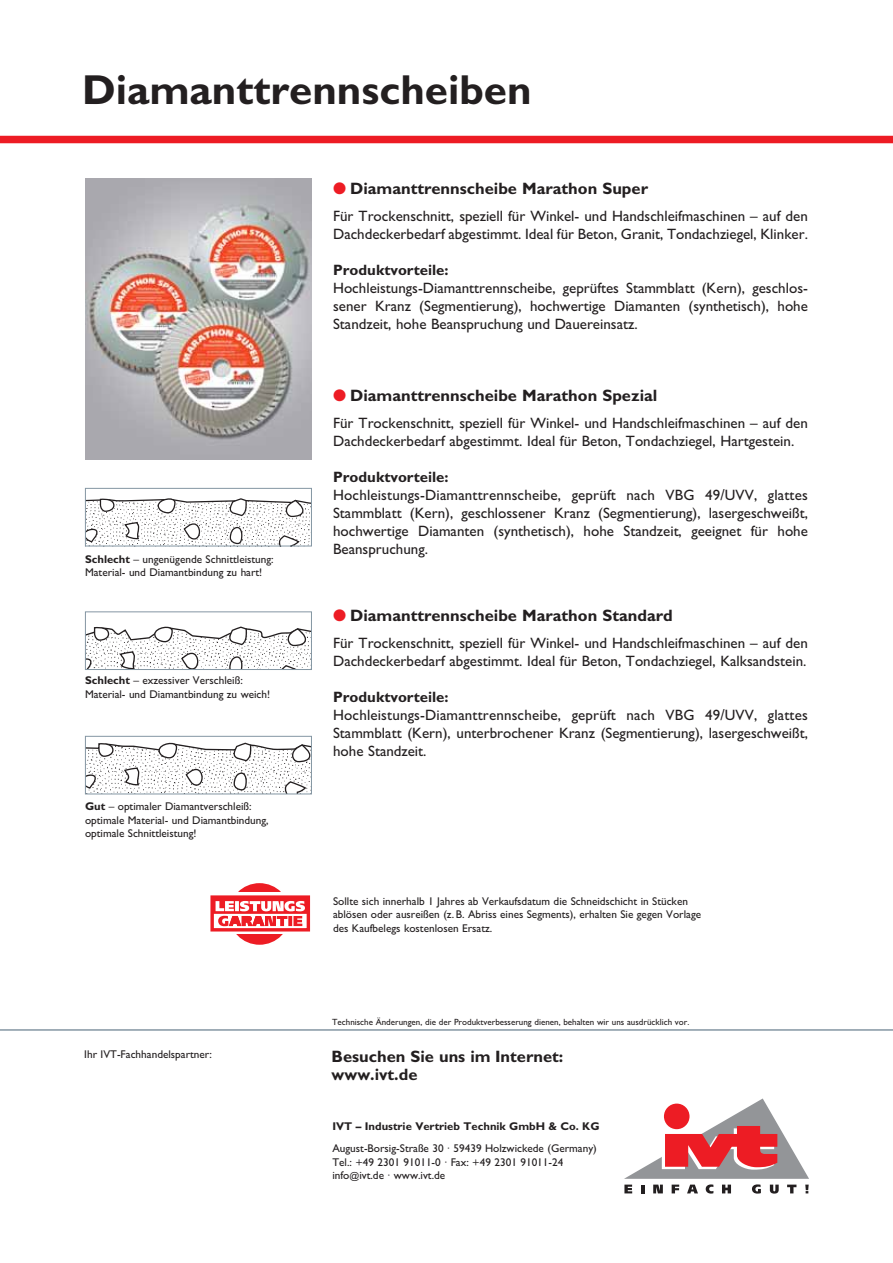
<style>
.page{position:relative;width:893px;height:1263px;background:#fff}
.page>*{position:absolute;margin:0;border:0;box-sizing:border-box;transform-origin:0 0}
.t1{font:700 42px "M Gill Sans";color:#231f20}
.t2{font:700 16.5px/18px "M Gill Sans";color:#231f20}
.t3{font:15px/18px "M Gill Sans";color:#231f20}
.t4{font:700 15px "M Gill Sans";color:#231f20}
.t5{font:11.25px/13.5px "M Gill Sans";color:#231f20}
.t6{font:700 11.25px "M Gill Sans";color:#231f20}
.t7{font:9px "M Gill Sans";color:#231f20}
.s1{font-weight:700}
.s2{color:#ed1c24}
.s3{font-size:9.75px}
</style>
<div class="page">
<svg style="left:624px;top:1098px;width:185px;height:95px"></svg>
<img style="left:85px;top:179px;width:227px;height:280px">
<svg style="left:87px;top:742px;width:223px;height:50px"></svg>
<div style="left:85px;top:736px;width:227px;height:58px;border:1px solid #8496a3"></div>
<hr style="left:0;top:1029px;width:893px;height:2px;background:#8496a3">
<div style="left:0;top:136px;width:893px;height:7px;background:#ed1c24"></div>
<svg style="left:87px;top:498px;width:223px;height:46px"></svg>
<div style="left:85px;top:488px;width:227px;height:58px;border:1px solid #8496a3"></div>
<svg style="left:87px;top:626px;width:223px;height:42px"></svg>
<div style="left:85px;top:611px;width:227px;height:59px;border:1px solid #8496a3"></div>
<svg style="left:227px;top:881px;width:65px;height:65px"></svg>
<svg style="left:210px;top:893px;width:101px;height:41px"></svg>
<svg style="left:210px;top:895px;width:100px;height:36px"></svg>
<div style="left:212px;top:897px;width:96px;height:17px;background:#ed1c24"></div>
<svg style="left:216px;top:901px;width:89px;height:25px"></svg>
<h1 class="t1" style="left:82px;top:74px;width:451px">Diamanttrennscheiben</h1>
<p class="t5" style="left:85px;top:553px;width:190px"><span class="s1">Schlecht</span> – ungenügende Schnittleistung:<br>Material- und Diamantbindung zu hart!</p>
<p class="t5" style="left:85px;top:675px;width:187px"><span class="s1">Schlecht</span> – exzessiver Verschleiß:<br>Material- und Diamantbindung zu weich!</p>
<p class="t5" style="left:85px;top:801px;width:185px"><span class="s1">Gut</span> – optimaler Diamantverschleiß: optimale Material- und Diamantbindung, optimale Schnittleistung!</p>
<p class="t5" style="left:84px;top:1048px;width:129px">Ihr IVT-Fachhandelspartner:</p>
<p class="t2" style="left:333px;top:181px;width:316px"><span class="s2">●</span> Diamanttrennscheibe Marathon Super</p>
<p class="t3" style="left:333px;top:208px;width:476px">Für Trockenschnitt, speziell für Winkel- und Handschleifmaschinen – auf den<br>Dachdeckerbedarf abgestimmt. Ideal für Beton, Granit, Tondachziegel, Klinker.</p>
<p class="t4" style="left:333px;top:264px;width:117px">Produktvorteile:</p>
<p class="t3" style="left:333px;top:280px;width:476px;text-align:justify">Hochleistungs-Diamanttrennscheibe, geprüftes Stammblatt (Kern), geschlos&shy;sener Kranz (Segmentierung), hochwertige Diamanten (synthetisch), hohe Standzeit, hohe Beanspruchung und Dauereinsatz.</p>
<p class="t2" style="left:333px;top:388px;width:326px"><span class="s2">●</span> Diamanttrennscheibe Marathon Spezial</p>
<p class="t3" style="left:333px;top:415px;width:476px">Für Trockenschnitt, speziell für Winkel- und Handschleifmaschinen – auf den<br>Dachdeckerbedarf abgestimmt. Ideal für Beton, Tondachziegel, Hartgestein.</p>
<p class="t4" style="left:333px;top:471px;width:117px">Produktvorteile:</p>
<p class="t3" style="left:333px;top:487px;width:476px;text-align:justify">Hochleistungs-Diamanttrennscheibe, geprüft nach VBG 49/UVV, glattes Stammblatt (Kern), geschlossener Kranz (Segmentierung), lasergeschweißt, hochwertige Diamanten (synthetisch), hohe Standzeit, geeignet für hohe Beanspruchung.</p>
<p class="t2" style="left:333px;top:608px;width:341px"><span class="s2">●</span> Diamanttrennscheibe Marathon Standard</p>
<p class="t3" style="left:333px;top:635px;width:476px">Für Trockenschnitt, speziell für Winkel- und Handschleifmaschinen – auf den<br>Dachdeckerbedarf abgestimmt. Ideal für Beton, Tondachziegel, Kalksandstein.</p>
<p class="t4" style="left:333px;top:691px;width:117px">Produktvorteile:</p>
<p class="t3" style="left:333px;top:707px;width:476px;text-align:justify">Hochleistungs-Diamanttrennscheibe, geprüft nach VBG 49/UVV, glattes Stammblatt (Kern), unterbrochener Kranz (Segmentierung), lasergeschweißt, hohe Standzeit.</p>
<p class="t5" style="left:333px;top:895px;width:370px">Sollte sich innerhalb 1 Jahres ab Verkaufsdatum die Schneidschicht in Stücken ablösen oder ausreißen (z. B. Abriss eines Segments), erhalten Sie gegen Vorlage des Kaufbelegs kostenlosen Ersatz.</p>
<p class="t7" style="left:332px;top:1018px;width:359px">Technische Änderungen, die der Produktverbesserung dienen, behalten wir uns ausdrücklich vor.</p>
<p class="t2" style="left:332px;top:1049px;width:233px">Besuchen Sie uns im Internet: www.ivt.de</p>
<p class="t6" style="left:332px;top:1121px;width:269px">IVT – Industrie Vertrieb Technik GmbH &amp; Co. KG</p>
<p class="t5" style="left:332px;top:1143px;width:266px">August-Borsig-Straße 30 · 59439 Holzwickede (Germany)<br>Tel.: +49 2301 91011-0 · Fax: +49 2301 91011-24 info<span class="s3">@</span>ivt.de · www.ivt.de</p>
</div>
